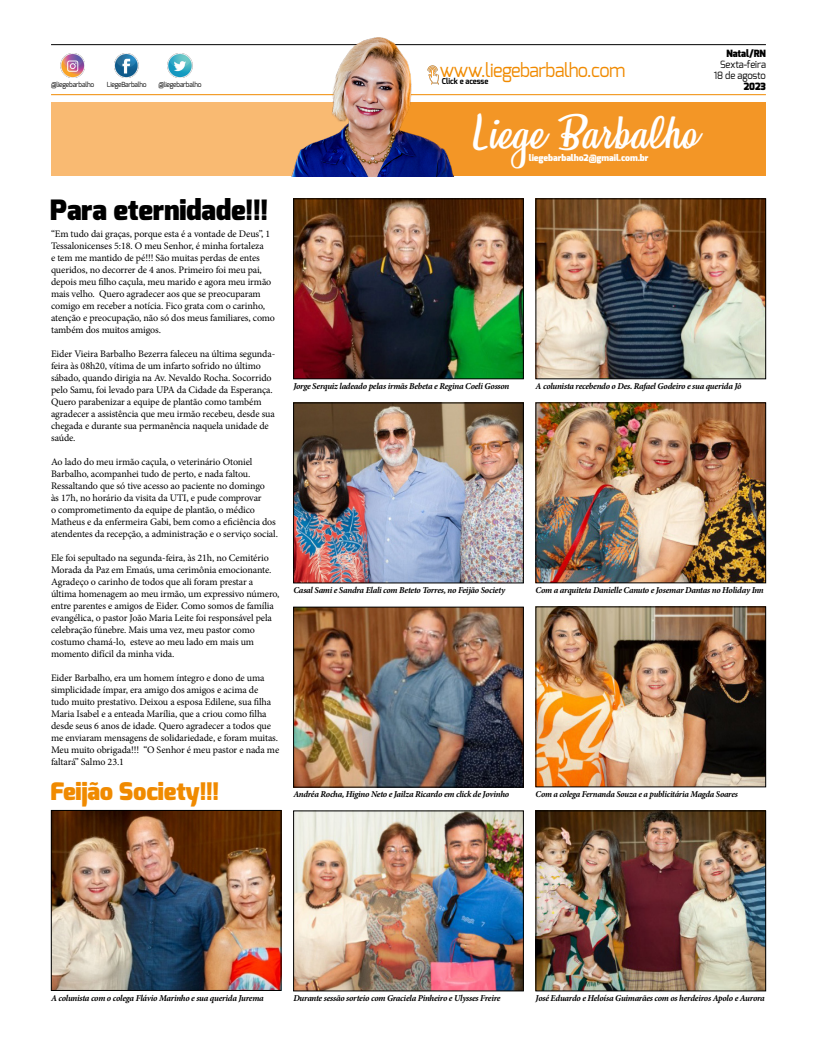
<style>
.page{position:relative;width:817px;height:1049px;background:#fff}
.page>*{position:absolute;margin:0;border:0;box-sizing:border-box;transform-origin:0 0}
.t1{font:41px "Honeymoon Personal Use";color:#fff}
.t2{font:900 28px "Exo";letter-spacing:-.01em;color:#000}
.t3{font:900 24.2px "Exo";letter-spacing:-.01em;color:#f08a00}
.t4{font:19.1px "Exo";letter-spacing:-.03em;color:#f08a00;scale:.95 1}
.t5{font:10px/12px "Minion Pro";letter-spacing:-.01em;color:#000}
.t6{font:10px/11px "Exo";letter-spacing:-.01em;color:#000;text-align:right;scale:.95 1}
.t7{font:900 10px "Exo";letter-spacing:-.01em;color:#000;scale:.95 1}
.t8{font:italic 700 9px "Minion Pro";letter-spacing:-.03em;color:#000}
.t9{font:italic 700 9px "Minion Pro";letter-spacing:-.03em;color:#000;scale:.96 1}
.t10{font:900 9px "Exo";letter-spacing:-.01em;color:#fff}
.t11{font:700 8px "Exo";letter-spacing:-.01em;color:#000;scale:.95 1}
.t12{font:7px "Exo";letter-spacing:-.03em;color:#000;scale:.95 1}
</style>
<div class="page">
<hr style="left:51px;top:44px;width:714px;height:1px;background:#000">
<hr style="left:51px;top:94px;width:714px;height:1px;background:#f08a00">
<img style="left:60px;top:54px;width:25px;height:24px">
<img style="left:114px;top:54px;width:25px;height:24px">
<img style="left:168px;top:54px;width:24px;height:24px">
<div style="left:51px;top:102px;width:595px;height:74px;background:#f9ba72"></div>
<div style="left:378px;top:102px;width:387px;height:74px;background:#f39626"></div>
<img style="left:267px;top:37px;width:208px;height:139px">
<img style="left:422px;top:65px;width:21px;height:21px">
<img style="left:295px;top:813px;width:226px;height:176px">
<div style="left:293px;top:811px;width:230px;height:180px;border:1px solid #000"></div>
<img style="left:295px;top:201px;width:226px;height:176px">
<div style="left:293px;top:199px;width:230px;height:180px;border:1px solid #000"></div>
<img style="left:537px;top:201px;width:226px;height:176px">
<div style="left:535px;top:199px;width:230px;height:180px;border:1px solid #000"></div>
<img style="left:295px;top:405px;width:226px;height:176px">
<div style="left:293px;top:403px;width:230px;height:180px;border:1px solid #000"></div>
<img style="left:537px;top:813px;width:226px;height:176px">
<div style="left:535px;top:811px;width:230px;height:180px;border:1px solid #000"></div>
<img style="left:537px;top:405px;width:226px;height:176px">
<div style="left:535px;top:403px;width:230px;height:180px;border:1px solid #000"></div>
<img style="left:537px;top:609px;width:226px;height:176px">
<div style="left:535px;top:607px;width:230px;height:180px;border:1px solid #000"></div>
<img style="left:53px;top:812px;width:226px;height:177px">
<div style="left:51px;top:810px;width:230px;height:181px;border:1px solid #000"></div>
<img style="left:295px;top:609px;width:226px;height:176px">
<div style="left:293px;top:607px;width:230px;height:180px;border:1px solid #000"></div>
<p class="t12" style="left:51px;top:80px;width:47px">@liegebarbalho</p>
<p class="t12" style="left:107px;top:80px;width:43px">LiegeBarbalho</p>
<p class="t12" style="left:158px;top:80px;width:47px">@liegebarbalho</p>
<h2 class="t2" style="left:50px;top:191px;width:220px">Para eternidade!!!</h2>
<p class="t5" style="left:51px;top:228px;width:225px">“Em tudo dai graças, porque esta é a vontade de Deus”, 1<br>Tessalonicenses 5:18. O meu Senhor, é minha fortaleza<br>e tem me mantido de pé!!! São muitas perdas de entes queridos, no decorrer de 4 anos. Primeiro foi meu pai, depois meu filho caçula, meu marido e agora meu irmão mais velho. Quero agradecer aos que se preocuparam comigo em receber a notícia. Fico grata com o carinho, atenção e preocupação, não só dos meus familiares, como também dos muitos amigos.</p>
<p class="t5" style="left:51px;top:348px;width:226px">Eider Vieira Barbalho Bezerra faleceu na última segunda&shy;feira às 08h20, vítima de um infarto sofrido no último sábado, quando dirigia na Av. Nevaldo Rocha. Socorrido pelo Samu, foi levado para UPA da Cidade da Esperança.<br>Quero parabenizar a equipe de plantão como também agradecer a assistência que meu irmão recebeu, desde sua chegada e durante sua permanência naquela unidade de saúde.</p>
<p class="t5" style="left:51px;top:456px;width:228px">Ao lado do meu irmão caçula, o veterinário Otoniel Barbalho, acompanhei tudo de perto, e nada faltou.<br>Ressaltando que só tive acesso ao paciente no domingo<br>às 17h, no horário da visita da UTI, e pude comprovar<br>o comprometimento da equipe de plantão, o médico Matheus e da enfermeira Gabi, bem como a eficiência dos atendentes da recepção, a administração e o serviço social.</p>
<p class="t5" style="left:51px;top:552px;width:230px">Ele foi sepultado na segunda-feira, às 21h, no Cemitério Morada da Paz em Emaús, uma cerimônia emocionante.<br>Agradeço o carinho de todos que ali foram prestar a última homenagem ao meu irmão, um expressivo número, entre parentes e amigos de Eider. Como somos de família evangélica, o pastor João Maria Leite foi responsável pela celebração fúnebre. Mais uma vez, meu pastor como costumo chamá-lo, esteve ao meu lado em mais um momento difícil da minha vida.</p>
<p class="t5" style="left:51px;top:672px;width:230px">Eider Barbalho, era um homem íntegro e dono de uma simplicidade ímpar, era amigo dos amigos e acima de<br>tudo muito prestativo. Deixou a esposa Edilene, sua filha Maria Isabel e a enteada Marília, que a criou como filha desde seus 6 anos de idade. Quero agradecer a todos que me enviaram mensagens de solidariedade, e foram muitas.<br>Meu muito obrigada!!! “O Senhor é meu pastor e nada me faltará” Salmo 23.1</p>
<h3 class="t3" style="left:50px;top:776px;width:170px">Feijão Society!!!</h3>
<h3 class="t4" style="left:439px;top:57px;width:197px">www.liegebarbalho.com</h3>
<p class="t11" style="left:442px;top:76px;width:50px">Click e acesse</p>
<h1 class="t1" style="left:474px;top:110px;width:225px">Liege Barbalho</h1>
<p class="t10" style="left:529px;top:152px;width:121px">liegebarbalho2@gmail.com.br</p>
<p class="t7" style="left:726px;top:47px;width:43px">Natal/RN</p>
<p class="t6" style="left:713px;top:59px;width:56px">Sexta-feira<br>18 de agosto</p>
<p class="t7" style="left:743px;top:80px;width:25px">2023</p>
<p class="t8" style="left:293px;top:380px;width:217px">Jorge Serquiz ladeado pelas irmãs Bebeta e Regina Coeli Gosson</p>
<p class="t8" style="left:535px;top:380px;width:207px">A colunista recebendo o Des. Rafael Godeiro e sua querida Jô</p>
<p class="t8" style="left:293px;top:584px;width:213px">Casal Sami e Sandra Elali com Beteto Torres, no Feijão Society</p>
<p class="t8" style="left:535px;top:584px;width:229px">Com a arquiteta Danielle Canuto e Josemar Dantas no Holiday Inn</p>
<p class="t8" style="left:293px;top:788px;width:217px">Andréa Rocha, Higino Neto e Jailza Ricardo em click de Jovinho</p>
<p class="t9" style="left:535px;top:788px;width:212px">Com a colega Fernanda Souza e a publicitária Magda Soares</p>
<p class="t8" style="left:51px;top:991px;width:214px">A colunista com o colega Flávio Marinho e sua querida Jurema</p>
<p class="t8" style="left:293px;top:992px;width:209px">Durante sessão sorteio com Graciela Pinheiro e Ulysses Freire</p>
<p class="t8" style="left:535px;top:992px;width:231px">José Eduardo e Heloísa Guimarães com os herdeiros Apolo e Aurora</p>
</div>
